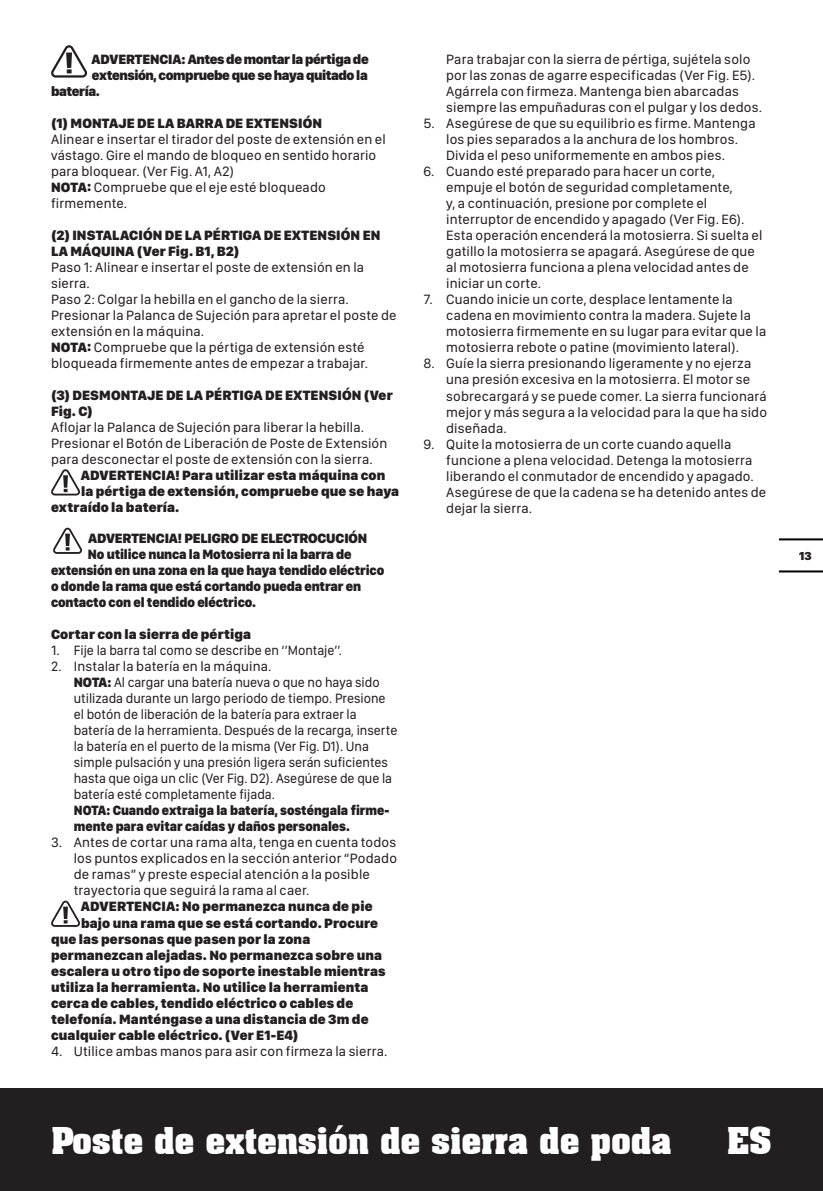
<style>
.page{position:relative;width:823px;height:1191px;background:#fff}
.page>*{position:absolute;margin:0;border:0;box-sizing:border-box;transform-origin:0 0}
.t1{font:700 36px "Aachen BT";letter-spacing:-.025em;color:#fff}
.t2{font:14px/16px "SF Compact Display";letter-spacing:.01em;color:#231f20}
.t3{font:900 14px/16px "SF Compact Display";letter-spacing:.005em;color:#231f20}
.t4{font:14px/16px "SF Compact Display";letter-spacing:.01em;color:#231f20;scale:.95 1}
.t5{font:900 14px/16px "SF Compact Display";letter-spacing:.005em;color:#231f20;scale:.94 1}
.t6{font:900 14px/16px "SF Compact Display";letter-spacing:.005em;color:#231f20;scale:.92 1}
.t7{font:900 14px "SF Compact Display";letter-spacing:-.03em;color:#231f20}
.t8{font:900 12px "SF Compact Display";color:#231f20}
.s1{font-weight:900}
</style>
<div class="page">
<div style="left:1px;top:1089px;width:821px;height:102px;background:#231f20"></div>
<hr style="left:0;top:1089px;width:1px;height:102px;background:#231f20">
<hr style="left:779px;top:570px;width:43px;height:2px;background:#000">
<hr style="left:779px;top:538px;width:43px;height:2px;background:#000">
<svg style="left:51px;top:45px;width:36px;height:33px"></svg>
<svg style="left:51px;top:469px;width:29px;height:26px"></svg>
<svg style="left:53px;top:527px;width:29px;height:27px"></svg>
<svg style="left:51px;top:900px;width:29px;height:27px"></svg>
<p class="t7" style="left:91px;top:50px;width:278px">ADVERTENCIA: Antes de montar la pértiga de</p>
<p class="t7" style="left:92px;top:66px;width:277px">extensión, compruebe que se haya quitado la</p>
<p class="t7" style="left:51px;top:82px;width:50px">batería.</p>
<p class="t3" style="left:51px;top:115px;width:272px">(1) MONTAJE DE LA BARRA DE EXTENSIÓN</p>
<p class="t2" style="left:51px;top:131px;width:336px">Alinear e insertar el tirador del poste de extensión en el vástago. Gire el mando de bloqueo en sentido horario para bloquear. (Ver Fig. A1, A2)</p>
<p class="t2" style="left:51px;top:179px;width:276px"><span class="s1">NOTA:</span> Compruebe que el eje esté bloqueado firmemente.</p>
<p class="t3" style="left:51px;top:227px;width:331px">(2) INSTALACIÓN DE LA PÉRTIGA DE EXTENSIÓN EN<br>LA MÁQUINA (Ver Fig. B1, B2)</p>
<p class="t2" style="left:51px;top:259px;width:314px">Paso 1: Alinear e insertar el poste de extensión en la sierra.</p>
<p class="t2" style="left:51px;top:291px;width:347px">Paso 2: Colgar la hebilla en el gancho de la sierra.<br>Presionar la Palanca de Sujeción para apretar el poste de extensión en la máquina.</p>
<p class="t2" style="left:51px;top:339px;width:318px"><span class="s1">NOTA:</span> Compruebe que la pértiga de extensión esté bloqueada firmemente antes de empezar a trabajar.</p>
<p class="t3" style="left:51px;top:387px;width:343px">(3) DESMONTAJE DE LA PÉRTIGA DE EXTENSIÓN (Ver<br>Fig. C)</p>
<p class="t2" style="left:51px;top:419px;width:337px">Aflojar la Palanca de Sujeción para liberar la hebilla.<br>Presionar el Botón de Liberación de Poste de Extensión para desconectar el poste de extensión con la sierra.</p>
<p class="t3" style="left:81px;top:467px;width:306px">ADVERTENCIA! Para utilizar esta máquina con</p>
<p class="t3" style="left:81px;top:483px;width:319px">la pértiga de extensión, compruebe que se haya</p>
<p class="t3" style="left:51px;top:499px;width:130px">extraído la batería.</p>
<p class="t3" style="left:88px;top:530px;width:280px">ADVERTENCIA! PELIGRO DE ELECTROCUCIÓN</p>
<p class="t5" style="left:51px;top:546px;width:356px;text-indent:37px">No utilice nunca la Motosierra ni la barra de extensión en una zona en la que haya tendido eléctrico o donde la rama que está cortando pueda entrar en contacto con el tendido eléctrico.</p>
<p class="t3" style="left:51px;top:626px;width:201px">Cortar con la sierra de pértiga</p>
<p class="t2" style="left:51px;top:642px;width:292px">1. Fije la barra tal como se describe en ‘’Montaje’’.</p>
<p class="t4" style="left:51px;top:658px;width:233px">2. Instalar la batería en la máquina.</p>
<p class="t4" style="left:74px;top:674px;width:342px"><span class="s1">NOTA:</span> Al cargar una batería nueva o que no haya sido utilizada durante un largo periodo de tiempo. Presione el botón de liberación de la batería para extraer la batería de la herramienta. Después de la recarga, inserte la batería en el puerto de la misma (Ver Fig. D1). Una simple pulsación y una presión ligera serán suficientes hasta que oiga un clic (Ver Fig. D2). Asegúrese de que la batería esté completamente fijada.</p>
<p class="t6" style="left:74px;top:802px;width:344px">NOTA: Cuando extraiga la batería, sosténgala firme&shy;mente para evitar caídas y daños personales.</p>
<p class="t2" style="left:74px;top:834px;width:324px;text-indent:-23px">3. Antes de cortar una rama alta, tenga en cuenta todos los puntos explicados en la sección anterior “Podado de ramas” y preste especial atención a la posible trayectoria que seguirá la rama al caer.</p>
<p class="t3" style="left:81px;top:898px;width:293px">ADVERTENCIA: No permanezca nunca de pie</p>
<p class="t3" style="left:81px;top:914px;width:298px">bajo una rama que se está cortando. Procure</p>
<p class="t3" style="left:51px;top:930px;width:260px">que las personas que pasen por la zona</p>
<p class="t3" style="left:51px;top:946px;width:332px">permanezcan alejadas. No permanezca sobre una</p>
<p class="t3" style="left:51px;top:962px;width:336px">escalera u otro tipo de soporte inestable mientras</p>
<p class="t3" style="left:51px;top:978px;width:319px">utiliza la herramienta. No utilice la herramienta</p>
<p class="t3" style="left:51px;top:994px;width:303px">cerca de cables, tendido eléctrico o cables de</p>
<p class="t3" style="left:51px;top:1010px;width:319px">telefonía. Manténgase a una distancia de 3m de</p>
<p class="t3" style="left:51px;top:1026px;width:249px">cualquier cable eléctrico. (Ver E1-E4)</p>
<p class="t2" style="left:51px;top:1042px;width:338px">4. Utilice ambas manos para asir con firmeza la sierra.</p>
<p class="t2" style="left:446px;top:51px;width:317px">Para trabajar con la sierra de pértiga, sujétela solo por las zonas de agarre especificadas (Ver Fig. E5).<br>Agárrela con firmeza. Mantenga bien abarcadas siempre las empuñaduras con el pulgar y los dedos.</p>
<p class="t2" style="left:423px;top:115px;width:333px;text-align:center">5. Asegúrese de que su equilibrio es firme. Mantenga los pies separados a la anchura de los hombros.<br>Divida el peso uniformemente en ambos pies.</p>
<p class="t2" style="left:446px;top:163px;width:317px;text-indent:-23px">6. Cuando esté preparado para hacer un corte, empuje el botón de seguridad completamente,<br>y, a continuación, presione por complete el interruptor de encendido y apagado (Ver Fig. E6).<br>Esta operación encenderá la motosierra. Si suelta el gatillo la motosierra se apagará. Asegúrese de que al motosierra funciona a plena velocidad antes de iniciar un corte.</p>
<p class="t2" style="left:446px;top:291px;width:321px;text-indent:-23px">7. Cuando inicie un corte, desplace lentamente la cadena en movimiento contra la madera. Sujete la motosierra firmemente en su lugar para evitar que la motosierra rebote o patine (movimiento lateral).</p>
<p class="t2" style="left:446px;top:355px;width:322px;text-indent:-23px">8. Guíe la sierra presionando ligeramente y no ejerza una presión excesiva en la motosierra. El motor se sobrecargará y se puede comer. La sierra funcionará mejor y más segura a la velocidad para la que ha sido diseñada.</p>
<p class="t2" style="left:446px;top:435px;width:321px;text-indent:-23px">9. Quite la motosierra de un corte cuando aquella funcione a plena velocidad. Detenga la motosierra liberando el conmutador de encendido y apagado.<br>Asegúrese de que la cadena se ha detenido antes de dejar la sierra.</p>
<h1 class="t1" style="left:51px;top:1118px;width:622px">Poste de extensión de sierra de poda</h1>
<h1 class="t1" style="left:726px;top:1118px;width:47px">ES</h1>
<p class="t8" style="left:798px;top:548px;width:14px">13</p>
</div>
